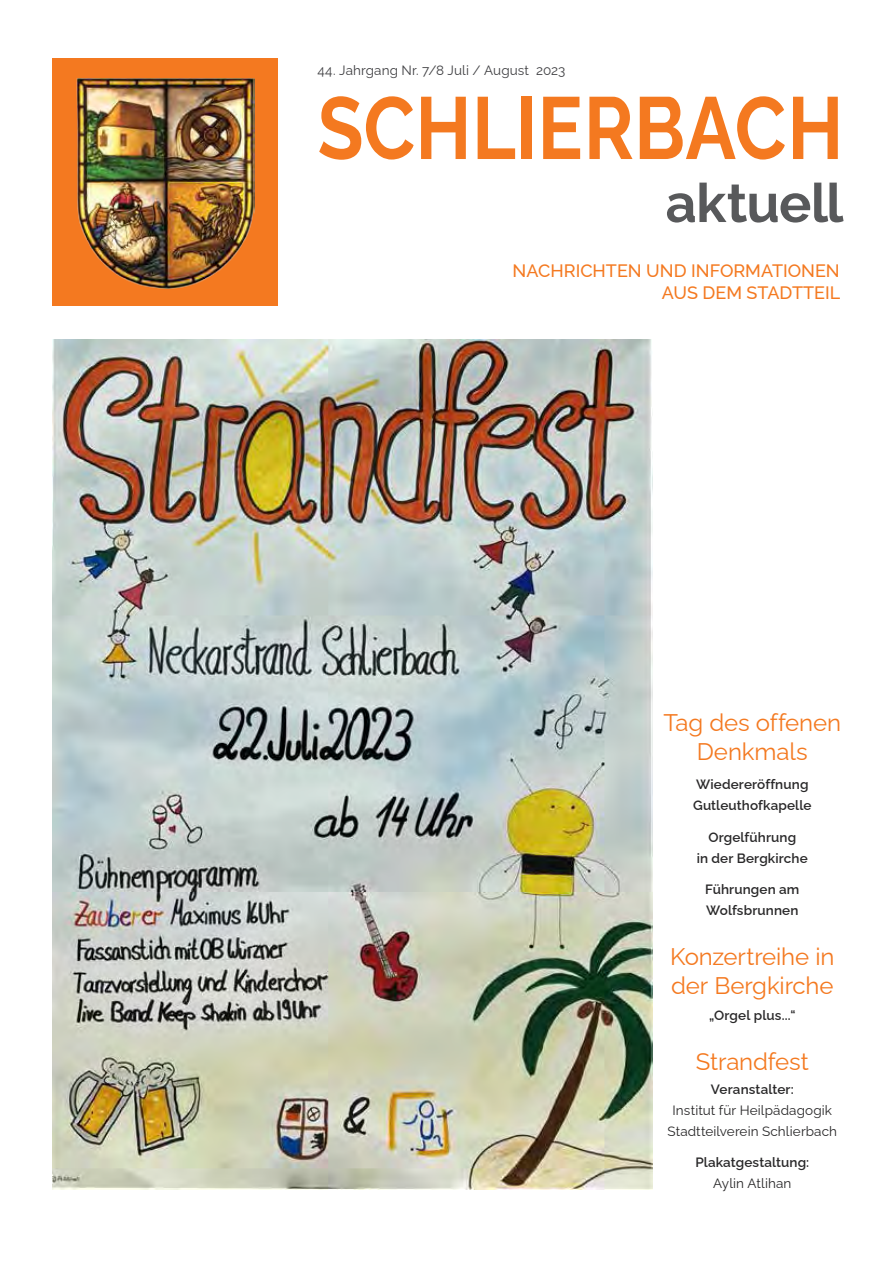
<style>
.page{position:relative;width:893px;height:1263px;background:#fff}
.page>*{position:absolute;margin:0;border:0;box-sizing:border-box;transform-origin:0 0}
.t1{font:700 87.75px "Raleway";letter-spacing:.005em;color:#f47920;scale:.85 1}
.t2{font:700 54px "Raleway";letter-spacing:-.01em;color:#58595b}
.t3{font:24px/28.8px "Raleway";letter-spacing:-.005em;color:#f47920;text-align:center}
.t4{font:500 18px/21.6px "Raleway";color:#f47920;text-align:right}
.t5{font:600 13.5px/21px "Raleway";letter-spacing:.01em;color:#292829}
.t6{font:13.5px/21px "Raleway";letter-spacing:.01em;color:#292829;text-align:center}
.t7{font:13.5px "Raleway";letter-spacing:.01em;color:#404043}
</style>
<div class="page">
<img style="left:52px;top:339px;width:601px;height:850px">
<div style="left:52px;top:58px;width:225px;height:247px;background:#f47920"></div>
<img style="left:76px;top:78px;width:178px;height:211px">
<p class="t7" style="left:318px;top:59px;width:249px">44. Jahrgang Nr. 7/8 Juli / August 2023</p>
<h1 class="t1" style="left:318px;top:58px;width:620px">SCHLIERBACH</h1>
<h2 class="t2" style="left:666px;top:160px;width:179px">AKTUELL</h2>
<h3 class="t4" style="left:513px;top:258px;width:329px">NACHRICHTEN UND INFORMATIONEN<br>AUS DEM STADTTEIL</h3>
<h3 class="t3" style="left:663px;top:705px;width:179px">Tag des offenen<br>Denkmals</h3>
<p class="t5" style="left:693px;top:772px;width:120px">Wiedereröffnung<br>Gutleuthofkapelle</p>
<p class="t5" style="left:697px;top:825px;width:113px;text-align:center">Orgelführung<br>in der Bergkirche</p>
<p class="t5" style="left:705px;top:877px;width:96px">Führungen am<br>Wolfsbrunnen</p>
<h3 class="t3" style="left:670px;top:940px;width:166px;text-align:left">Konzertreihe in der Bergkirche</h3>
<p class="t5" style="left:709px;top:1003px;width:88px">„Orgel plus...“</p>
<h3 class="t3" style="left:696px;top:1045px;width:114px">Strandfest</h3>
<p class="t5" style="left:711px;top:1077px;width:84px">Veranstalter:</p>
<p class="t6" style="left:667px;top:1098px;width:171px">Institut für Heilpädagogik<br>Stadtteilverein Schlierbach</p>
<p class="t5" style="left:695px;top:1150px;width:115px">Plakatgestaltung:</p>
<p class="t6" style="left:713px;top:1171px;width:80px">Aylin Atlihan</p>
</div>
